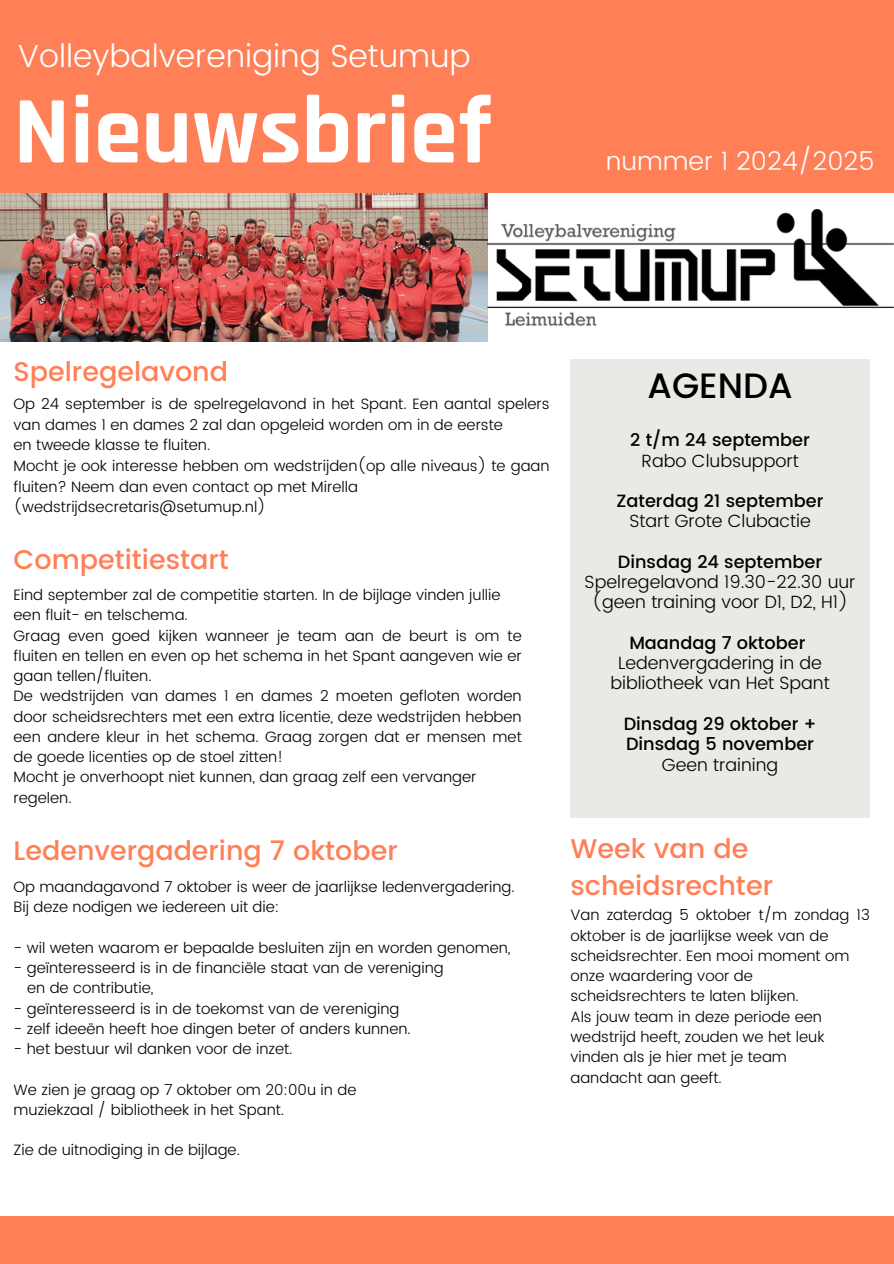
<style>
.page{position:relative;width:894px;height:1264px;background:#fff}
.page>*{position:absolute;margin:0;border:0;box-sizing:border-box;transform-origin:0 0}
.t1{font:700 96.45px "Rajdhani";color:#fff}
.t2{font:500 35.1px "Poppins";color:#000}
.t3{font:300 31.95px "Poppins";color:#fff}
.t4{font:500 27px/37.2px "Poppins";color:#ff7f57}
.t5{font:300 25.65px "Poppins";color:#fff}
.t6{font:300 17.7px/20.2px "Poppins";color:#000;text-align:center}
.t7{font:500 17.7px/20.2px "Poppins";color:#000;text-align:center}
.t8{font:300 15px/20.2px "Poppins";color:#000}
.s1{font-weight:300}
.s2{font-weight:500}
</style>
<div class="page">
<img style="left:0;top:193px;width:487px;height:148px">
<div style="left:0;top:0;width:893px;height:193px;background:#ff7f57"></div>
<div style="left:0;top:1216px;width:893px;height:47px;background:#ff7f57"></div>
<img style="left:487px;top:210px;width:406px;height:130px">
<div style="left:570px;top:359px;width:299px;height:459px;background:#ebe9e6"></div>
<p class="t3" style="left:18px;top:38px;width:454px">Volleybalvereniging Setumup</p>
<p class="t1" style="left:14px;top:73px;width:479px">Nieuwsbrief</p>
<h2 class="t5" style="left:605px;top:146px;width:270px">nummer 1 2024/2025</h2>
<h6 class="t4" style="left:14px;top:353px;width:216px">Spelregelavond</h6>
<h6 class="t8" style="left:14px;top:393px;width:537px;line-height:20.7px">Op 24 september is de spelregelavond in het Spant. Een aantal spelers van dames 1 en dames 2 zal dan opgeleid worden om in de eerste</h6>
<h6 class="t8" style="left:14px;top:435px;width:198px">en tweede klasse te fluiten.</h6>
<h6 class="t8" style="left:14px;top:455px;width:537px;line-height:20.7px">Mocht je ook interesse hebben om wedstrijden(op alle niveaus) te gaan fluiten? Neem dan even contact op met Mirella</h6>
<h6 class="t8" style="left:14px;top:497px;width:254px">(wedstrijdsecretaris@setumup.nl)</h6>
<p class="t4" style="left:14px;top:541px;width:217px">Competitiestart</p>
<p class="t8" style="left:14px;top:584px;width:488px">Eind september zal de competitie starten. In de bijlage vinden jullie</p>
<p class="t8" style="left:14px;top:605px;width:176px">een fluit- en telschema.</p>
<p class="t8" style="left:14px;top:625px;width:509px;text-align:justify">Graag even goed kijken wanneer je team aan de beurt is om te fluiten en tellen en even op het schema in het Spant aangeven wie er gaan tellen/fluiten.</p>
<p class="t8" style="left:14px;top:686px;width:509px;text-align:justify">De wedstrijden van dames 1 en dames 2 moeten gefloten worden door scheidsrechters met een extra licentie, deze wedstrijden hebben een andere kleur in het schema. Graag zorgen dat er mensen met de goede licenties op de stoel zitten!</p>
<p class="t8" style="left:14px;top:767px;width:464px">Mocht je onverhoopt niet kunnen, dan graag zelf een vervanger</p>
<p class="t8" style="left:14px;top:787px;width:60px">regelen.</p>
<p class="t4" style="left:14px;top:832px;width:385px">Ledenvergadering 7 oktober</p>
<p class="t8" style="left:14px;top:876px;width:502px">Op maandagavond 7 oktober is weer de jaarlijkse ledenvergadering.</p>
<p class="t8" style="left:14px;top:897px;width:267px">Bij deze nodigen we iedereen uit die:</p>
<p class="t8" style="left:14px;top:937px;width:498px">- wil weten waarom er bepaalde besluiten zijn en worden genomen,</p>
<h4 class="t8" style="left:14px;top:957px;width:431px">- geïnteresseerd is in de financiële staat van de vereniging</h4>
<p class="t8" style="left:27px;top:978px;width:128px">en de contributie,</p>
<p class="t8" style="left:14px;top:998px;width:387px">- geïnteresseerd is in de toekomst van de vereniging</p>
<p class="t8" style="left:14px;top:1018px;width:399px">- zelf ideeën heeft hoe dingen beter of anders kunnen.</p>
<p class="t8" style="left:14px;top:1038px;width:280px">- het bestuur wil danken voor de inzet.</p>
<p class="t8" style="left:14px;top:1079px;width:344px">We zien je graag op 7 oktober om 20:00u in de</p>
<p class="t8" style="left:14px;top:1099px;width:272px">muziekzaal / bibliotheek in het Spant.</p>
<p class="t8" style="left:14px;top:1140px;width:228px">Zie de uitnodiging in de bijlage.</p>
<h1 class="t2" style="left:647px;top:365px;width:146px">AGENDA</h1>
<h5 class="t7" style="left:630px;top:430px;width:181px">2 t/m 24 september<br><span class="s1">Rabo Clubsupport</span></h5>
<p class="t7" style="left:616px;top:491px;width:208px">Zaterdag 21 september<br><span class="s1">Start Grote Clubactie</span></p>
<h4 class="t6" style="left:584px;top:551px;width:272px"><span class="s2">Dinsdag 24 september<br></span>Spelregelavond 19.30-22.30 uur (geen training voor D1, D2, H1)</h4>
<p class="t6" style="left:610px;top:632px;width:221px"><span class="s2">Maandag 7 oktober<br></span>Ledenvergadering in de bibliotheek van Het Spant</p>
<p class="t7" style="left:623px;top:713px;width:194px">Dinsdag 29 oktober +<br>Dinsdag 5 november<br><span class="s1">Geen training</span></p>
<p class="t4" style="left:570px;top:829px;width:204px">Week van de scheidsrechter</p>
<h4 class="t8" style="left:570px;top:905px;width:301px">Van zaterdag 5 oktober t/m zondag 13 oktober is de jaarlijkse week van de</h4>
<p class="t8" style="left:570px;top:945px;width:280px">scheidsrechter. Een mooi moment om</p>
<p class="t8" style="left:570px;top:965px;width:184px">onze waardering voor de</p>
<p class="t8" style="left:570px;top:986px;width:230px">scheidsrechters te laten blijken.</p>
<p class="t8" style="left:570px;top:1006px;width:253px">Als jouw team in deze periode een</p>
<p class="t8" style="left:570px;top:1026px;width:255px">wedstrijd heeft, zouden we het leuk</p>
<p class="t8" style="left:570px;top:1046px;width:218px">vinden als je hier met je team</p>
<h4 class="t8" style="left:570px;top:1067px;width:153px">aandacht aan geeft.</h4>
</div>
